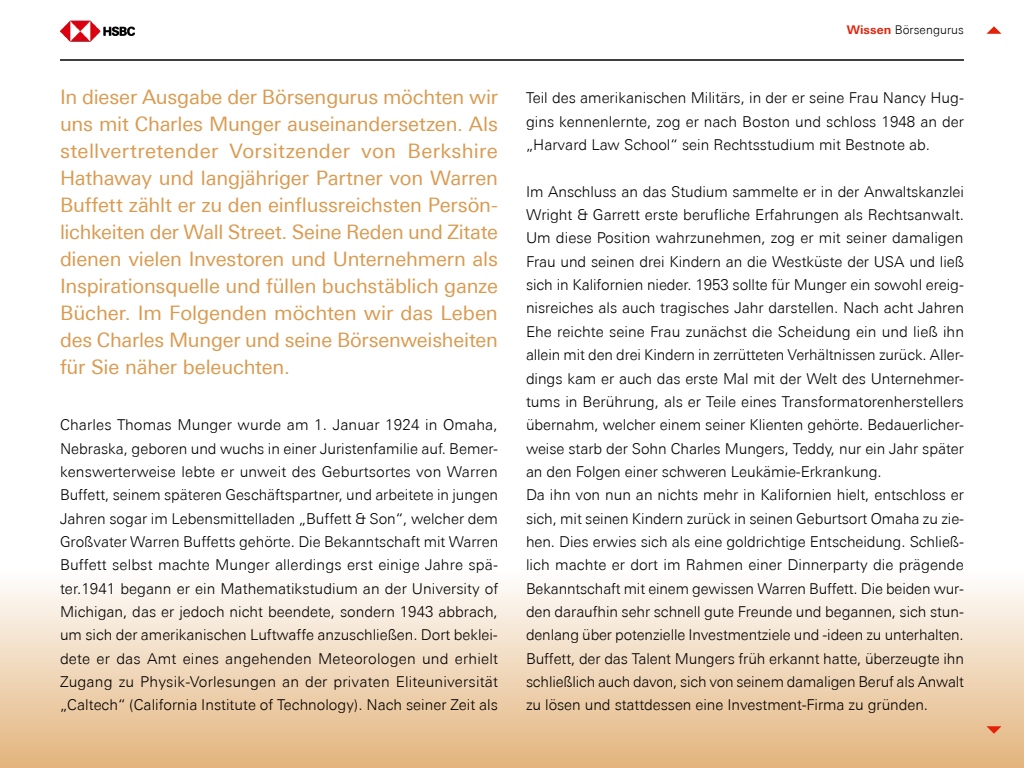
<style>
.page{position:relative;width:1024px;height:768px;background:#fff}
.page>*{position:absolute;margin:0;border:0;box-sizing:border-box;transform-origin:0 0}
.t1{font:20px/27px "Univers Next Pro";letter-spacing:-.01em;color:#da9b51;text-align:justify}
.t2{font:300 15px/23.3px "Univers Next Pro";letter-spacing:-.005em;color:#000;text-align:justify}
.t3{font:300 12px "Univers Next Pro";letter-spacing:.005em;color:#000}
.s1{font-weight:700;color:#e4220a}
</style>
<div class="page">
<img style="left:60px;top:20px;width:75px;height:22px">
<div style="left:0;top:571px;width:1024px;height:197px;background:linear-gradient(to bottom,#fefefd,#e3b47c)"></div>
<hr style="left:60px;top:60px;width:904px;height:1px;background:#000">
<svg style="left:986px;top:26px;width:16px;height:8px"></svg>
<svg style="left:986px;top:726px;width:16px;height:8px"></svg>
<p class="t1" style="left:60px;top:83px;width:440px">In dieser Ausgabe der Börsengurus möchten wir uns mit Charles Munger auseinandersetzen. Als stellvertretender Vorsitzender von Berkshire Hathaway und langjähriger Partner von Warren Buffett zählt er zu den einflussreichsten Persön&shy;lichkeiten der Wall Street. Seine Reden und Zitate dienen vielen Investoren und Unternehmern als Inspirationsquelle und füllen buchstäblich ganze Bücher. Im Folgenden möchten wir das Leben des Charles Munger und seine Börsenweisheiten für Sie näher beleuchten.</p>
<p class="t2" style="left:60px;top:413px;width:440px">Charles Thomas Munger wurde am 1. Januar 1924 in Omaha, Nebraska, geboren und wuchs in einer Juristenfamilie auf. Bemer&shy;kenswerterweise lebte er unweit des Geburtsortes von Warren Buffett, seinem späteren Geschäftspartner, und arbeitete in jungen Jahren sogar im Lebensmittelladen „Buffett &amp; Son“, welcher dem Großvater Warren Buffetts gehörte. Die Bekanntschaft mit Warren Buffett selbst machte Munger allerdings erst einige Jahre spä&shy;ter.1941 begann er ein Mathematikstudium an der University of Michigan, das er jedoch nicht beendete, sondern 1943 abbrach, um sich der amerikanischen Luftwaffe anzuschließen. Dort beklei&shy;dete er das Amt eines angehenden Meteorologen und erhielt Zugang zu Physik-Vorlesungen an der privaten Eliteuniversität „Caltech“ (California Institute of Technology). Nach seiner Zeit als</p>
<p class="t3" style="left:847px;top:23px;width:119px"><span class="s1">Wissen</span> Börsengurus</p>
<p class="t2" style="left:526px;top:86px;width:440px">Teil des amerikanischen Militärs, in der er seine Frau Nancy Hug&shy;gins kennenlernte, zog er nach Boston und schloss 1948 an der „Harvard Law School“ sein Rechtsstudium mit Bestnote ab.</p>
<p class="t2" style="left:526px;top:180px;width:440px;text-align:left">Im Anschluss an das Studium sammelte er in der Anwaltskanzlei Wright &amp; Garrett erste berufliche Erfahrungen als Rechtsanwalt.<br>Um diese Position wahrzunehmen, zog er mit seiner damaligen Frau und seinen drei Kindern an die Westküste der USA und ließ sich in Kalifornien nieder. 1953 sollte für Munger ein sowohl ereig&shy;nisreiches als auch tragisches Jahr darstellen. Nach acht Jahren Ehe reichte seine Frau zunächst die Scheidung ein und ließ ihn allein mit den drei Kindern in zerrütteten Verhältnissen zurück. Aller&shy;dings kam er auch das erste Mal mit der Welt des Unternehmer&shy;tums in Berührung, als er Teile eines Transformatorenherstellers übernahm, welcher einem seiner Klienten gehörte. Bedauerlicher&shy;weise starb der Sohn Charles Mungers, Teddy, nur ein Jahr später an den Folgen einer schweren Leukämie-Erkrankung.<br>Da ihn von nun an nichts mehr in Kalifornien hielt, entschloss er sich, mit seinen Kindern zurück in seinen Geburtsort Omaha zu zie&shy;hen. Dies erwies sich als eine goldrichtige Entscheidung. Schließ&shy;lich machte er dort im Rahmen einer Dinnerparty die prägende Bekanntschaft mit einem gewissen Warren Buffett. Die beiden wur&shy;den daraufhin sehr schnell gute Freunde und begannen, sich stun&shy;denlang über potenzielle Investmentziele und -ideen zu unterhalten.<br>Buffett, der das Talent Mungers früh erkannt hatte, überzeugte ihn schließlich auch davon, sich von seinem damaligen Beruf als Anwalt zu lösen und stattdessen eine Investment-Firma zu gründen.</p>
</div>
